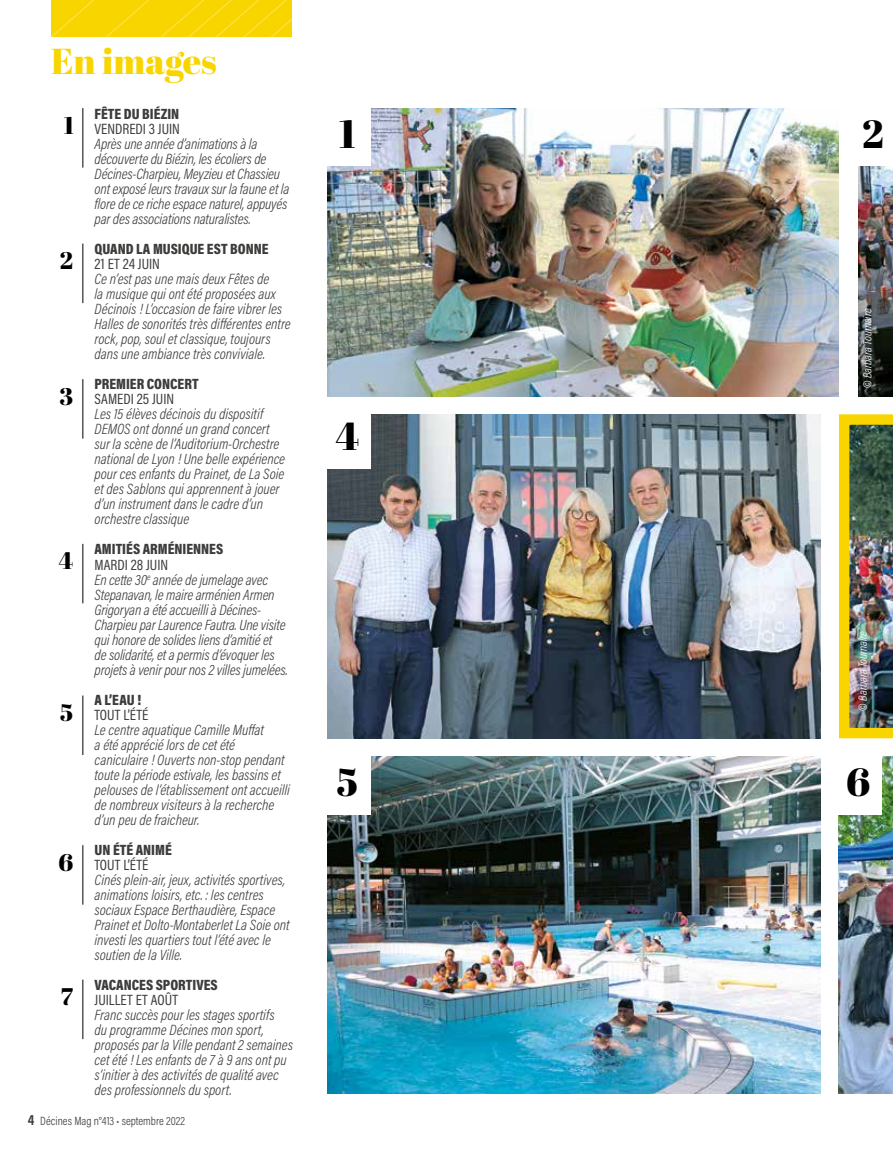
<style>
.page{position:relative;width:893px;height:1149px;background:#fff}
.page>*{position:absolute;margin:0;border:0;box-sizing:border-box;transform-origin:0 0}
.t1{font:39.15px "Abril Fatface";color:#000}
.t2{font:36px "Abril Fatface";letter-spacing:-.005em;color:#f9d500}
.t3{font:24px "Abril Fatface";color:#000}
.t4{font:italic 300 15px/15px "Acumin Pro Cond";color:#3c3c3b}
.t5{font:900 15px "Acumin Pro Cond";color:#3c3c3b}
.t6{font:15px "Acumin Pro Cond";color:#3c3c3b}
.t7{font:italic 300 12px "Acumin Pro Cond";color:#fff}
.t8{font:300 12px "Acumin Pro Cond";color:#3c3c3b}
.s1{font-weight:400;font-style:normal}
.s2{font-weight:700;font-size:15px}
</style>
<div class="page">
<svg style="left:51px;top:0;width:240px;height:36px"></svg>
<img style="left:327px;top:756px;width:494px;height:337px">
<img style="left:327px;top:414px;width:494px;height:324px">
<img style="left:839px;top:756px;width:54px;height:337px">
<div style="left:324px;top:754px;width:47px;height:60px;background:#fff"></div>
<div style="left:324px;top:409px;width:47px;height:59px;background:#fff"></div>
<div style="left:835px;top:754px;width:46px;height:60px;background:#fff"></div>
<img style="left:839px;top:414px;width:54px;height:324px">
<img style="left:858px;top:166px;width:35px;height:230px">
<img style="left:327px;top:108px;width:512px;height:288px">
<div style="left:324px;top:106px;width:47px;height:60px;background:#fff"></div>
<hr style="left:83px;top:108px;width:1px;height:59px;background:#000">
<hr style="left:83px;top:243px;width:1px;height:60px;background:#000">
<hr style="left:83px;top:379px;width:1px;height:59px;background:#000">
<hr style="left:83px;top:543px;width:1px;height:60px;background:#000">
<hr style="left:83px;top:695px;width:1px;height:59px;background:#000">
<hr style="left:83px;top:844px;width:1px;height:60px;background:#000">
<hr style="left:83px;top:979px;width:1px;height:59px;background:#000">
<h2 class="t2" style="left:51px;top:36px;width:167px">En images</h2>
<h3 class="t3" style="left:64px;top:108px;width:12px">1</h3>
<h3 class="t3" style="left:60px;top:243px;width:15px">2</h3>
<h3 class="t3" style="left:59px;top:379px;width:15px">3</h3>
<h3 class="t3" style="left:59px;top:543px;width:16px">4</h3>
<h3 class="t3" style="left:60px;top:695px;width:14px">5</h3>
<h3 class="t3" style="left:58px;top:844px;width:16px">6</h3>
<h3 class="t3" style="left:61px;top:979px;width:14px">7</h3>
<p class="t5" style="left:95px;top:104px;width:86px">FÊTE DU BIÉZIN</p>
<p class="t6" style="left:95px;top:119px;width:87px">VENDREDI 3 JUIN</p>
<p class="t4" style="left:95px;top:136px;width:196px">Après une année d’animations à la découverte du Biézin, les écoliers de Décines-Charpieu, Meyzieu et Chassieu ont exposé leurs travaux sur la faune et la flore de ce riche espace naturel, appuyés par des associations naturalistes.</p>
<p class="t5" style="left:95px;top:239px;width:175px">QUAND LA MUSIQUE EST BONNE</p>
<p class="t6" style="left:95px;top:254px;width:67px">21 ET 24 JUIN</p>
<p class="t4" style="left:95px;top:271px;width:198px">Ce n’est pas une mais deux Fêtes de<br>la musique qui ont été proposées aux Décinois ! L’occasion de faire vibrer les Halles de sonorités très différentes entre rock, pop, soul et classique, toujours dans une ambiance très conviviale.</p>
<p class="t5" style="left:95px;top:374px;width:105px">PREMIER CONCERT</p>
<p class="t6" style="left:95px;top:389px;width:81px">SAMEDI 25 JUIN</p>
<p class="t4" style="left:95px;top:406px;width:192px">Les 15 élèves décinois du dispositif DEMOS ont donné un grand concert sur la scène de l’Auditorium-Orchestre national de Lyon ! Une belle expérience pour ces enfants du Prainet, de La Soie et des Sablons qui apprennent à jouer d’un instrument dans le cadre d’un orchestre classique</p>
<p class="t5" style="left:95px;top:539px;width:130px">AMITIÉS ARMÉNIENNES</p>
<p class="t4" style="left:95px;top:556px;width:195px"><span class="s1">MARDI 28 JUIN<br></span>En cette 30<sup>e</sup> année de jumelage avec Stepanavan, le maire arménien Armen Grigoryan a été accueilli à Décines-Charpieu par Laurence Fautra. Une visite qui honore de solides liens d’amitié et<br>de solidarité, et a permis d’évoquer les projets à venir pour nos 2 villes jumelées.</p>
<p class="t5" style="left:95px;top:689px;width:48px">A L’EAU !</p>
<p class="t6" style="left:95px;top:704px;width:55px">TOUT L’ÉTÉ</p>
<p class="t4" style="left:95px;top:721px;width:197px">Le centre aquatique Camille Muffat<br>a été apprécié lors de cet été caniculaire ! Ouverts non-stop pendant toute la période estivale, les bassins et pelouses de l’établissement ont accueilli de nombreux visiteurs à la recherche d’un peu de fraicheur.</p>
<p class="t5" style="left:95px;top:839px;width:79px">UN ÉTÉ ANIMÉ</p>
<p class="t6" style="left:95px;top:854px;width:55px">TOUT L’ÉTÉ</p>
<p class="t4" style="left:95px;top:871px;width:196px">Cinés plein-air, jeux, activités sportives, animations loisirs, etc. : les centres sociaux Espace Berthaudière, Espace Prainet et Dolto-Montaberlet La Soie ont investi les quartiers tout l’été avec le soutien de la Ville.</p>
<p class="t5" style="left:95px;top:974px;width:125px">VACANCES SPORTIVES</p>
<p class="t6" style="left:95px;top:989px;width:85px">JUILLET ET AOÛT</p>
<p class="t4" style="left:95px;top:1006px;width:200px">Franc succès pour les stages sportifs<br>du programme Décines mon sport, proposés par la Ville pendant 2 semaines cet été ! Les enfants de 7 à 9 ans ont pu s’initier à des activités de qualité avec des professionnels du sport.</p>
<p class="t8" style="left:28px;top:1112px;width:159px"><span class="s2">4</span> Décines Mag n°413 • septembre 2022</p>
<h1 class="t1" style="left:339px;top:106px;width:18px">1</h1>
<h1 class="t1" style="left:862px;top:106px;width:23px">2</h1>
<h1 class="t1" style="left:336px;top:409px;width:25px">4</h1>
<h1 class="t1" style="left:337px;top:754px;width:23px">5</h1>
<p class="t7" style="left:859px;top:388px;width:81px;rotate:-90deg">© Barbara Tournaire</p>
<p class="t7" style="left:855px;top:710px;width:81px;rotate:-90deg">© Barbara Tournaire</p>
<h1 class="t1" style="left:846px;top:754px;width:26px">6</h1>
</div>
